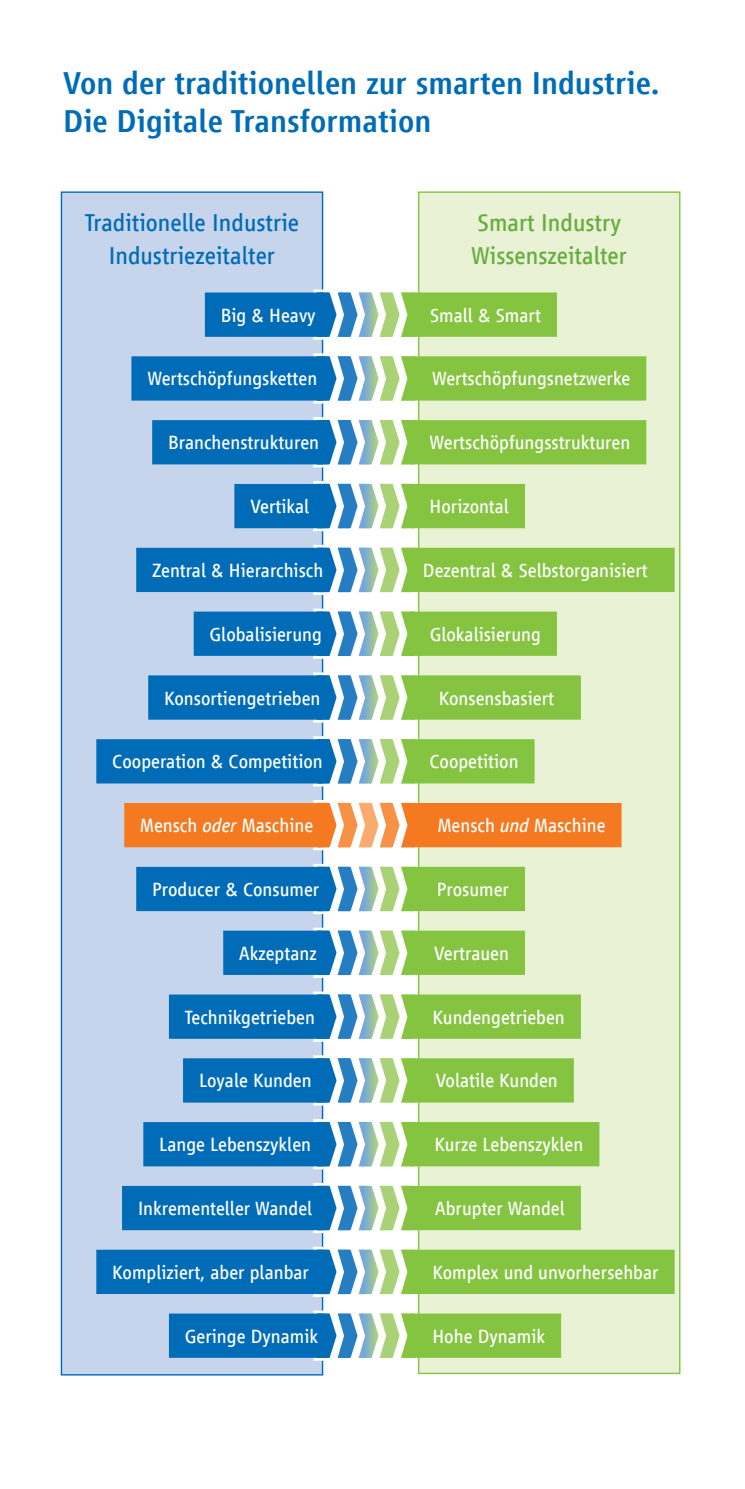
<style>
.page{position:relative;width:745px;height:1489px;background:#fff}
.page>*{position:absolute;margin:0;border:0;box-sizing:border-box;transform-origin:0 0}
.t1{font:500 32.5px/37.5px "Vialog LT Com";color:#006cb7}
.t2{font:25px/32.5px "Vialog LT Com";color:#006cb7;text-align:center}
.t3{font:25px/32.5px "Vialog LT Com";color:#65ad3d}
.t4{font:19.75px "Vialog LT Com";color:#fff}
.s1{font-style:italic}
</style>
<div class="page">
<div style="left:61px;top:192px;width:261px;height:1182px;background:#c6d4ec"></div>
<div style="left:418px;top:192px;width:261px;height:1181px;background:#e9f2d4"></div>
<svg style="left:205px;top:287px;width:351px;height:54px"></svg>
<svg style="left:131px;top:351px;width:515px;height:54px"></svg>
<svg style="left:234px;top:479px;width:290px;height:53px"></svg>
<svg style="left:148px;top:670px;width:432px;height:54px"></svg>
<svg style="left:136px;top:861px;width:388px;height:54px"></svg>
<svg style="left:223px;top:925px;width:301px;height:54px"></svg>
<svg style="left:136px;top:542px;width:538px;height:54px"></svg>
<svg style="left:96px;top:734px;width:438px;height:53px"></svg>
<svg style="left:152px;top:415px;width:494px;height:54px"></svg>
<svg style="left:193px;top:606px;width:363px;height:54px"></svg>
<svg style="left:124px;top:798px;width:497px;height:53px"></svg>
<svg style="left:169px;top:989px;width:411px;height:54px"></svg>
<svg style="left:169px;top:1308px;width:391px;height:53px"></svg>
<svg style="left:122px;top:1180px;width:458px;height:54px"></svg>
<svg style="left:96px;top:1244px;width:578px;height:54px"></svg>
<svg style="left:143px;top:1116px;width:456px;height:54px"></svg>
<svg style="left:183px;top:1053px;width:390px;height:53px"></svg>
<h1 class="t1" style="left:63px;top:65px;width:597px">Von der traditionellen zur smarten Industrie.<br>Die Digitale Transformation</h1>
<p class="t2" style="left:85px;top:207px;width:215px">Traditionelle Industrie<br>Industriezeitalter</p>
<p class="t3" style="left:471px;top:207px;width:157px">Smart Industry<br>Wissenszeitalter</p>
<p class="t4" style="left:221px;top:304px;width:96px">Big &amp; Heavy</p>
<p class="t4" style="left:430px;top:304px;width:112px">Small &amp; Smart</p>
<p class="t4" style="left:147px;top:368px;width:171px">Wertschöpfungsketten</p>
<p class="t4" style="left:432px;top:368px;width:200px">Wertschöpfungsnetzwerke</p>
<p class="t4" style="left:168px;top:432px;width:152px">Branchenstrukturen</p>
<p class="t4" style="left:429px;top:432px;width:202px">Wertschöpfungsstrukturen</p>
<p class="t4" style="left:250px;top:495px;width:60px">Vertikal</p>
<p class="t4" style="left:429px;top:495px;width:81px">Horizontal</p>
<p class="t4" style="left:152px;top:559px;width:172px">Zentral &amp; Hierarchisch</p>
<p class="t4" style="left:422px;top:559px;width:226px">Dezentral &amp; Selbstorganisiert</p>
<p class="t4" style="left:209px;top:623px;width:114px">Globalisierung</p>
<p class="t4" style="left:429px;top:623px;width:113px">Glokalisierung</p>
<p class="t4" style="left:164px;top:687px;width:158px">Konsortiengetrieben</p>
<p class="t4" style="left:438px;top:687px;width:117px">Konsensbasiert</p>
<p class="t4" style="left:112px;top:750px;width:212px">Cooperation &amp; Competition</p>
<p class="t4" style="left:429px;top:750px;width:91px">Coopetition</p>
<p class="t4" style="left:140px;top:814px;width:174px">Mensch <span class="s1">oder</span> Maschine</p>
<p class="t4" style="left:437px;top:814px;width:169px">Mensch <span class="s1">und</span> Maschine</p>
<p class="t4" style="left:152px;top:878px;width:169px">Producer &amp; Consumer</p>
<p class="t4" style="left:436px;top:878px;width:74px">Prosumer</p>
<p class="t4" style="left:239px;top:942px;width:79px">Akzeptanz</p>
<p class="t4" style="left:434px;top:942px;width:76px">Vertrauen</p>
<p class="t4" style="left:185px;top:1006px;width:131px">Technikgetrieben</p>
<p class="t4" style="left:432px;top:1006px;width:134px">Kundengetrieben</p>
<p class="t4" style="left:199px;top:1069px;width:114px">Loyale Kunden</p>
<p class="t4" style="left:435px;top:1069px;width:123px">Volatile Kunden</p>
<p class="t4" style="left:159px;top:1133px;width:153px">Lange Lebenszyklen</p>
<p class="t4" style="left:434px;top:1133px;width:150px">Kurze Lebenszyklen</p>
<p class="t4" style="left:138px;top:1197px;width:176px">Inkrementeller Wandel</p>
<p class="t4" style="left:435px;top:1197px;width:131px">Abrupter Wandel</p>
<p class="t4" style="left:112px;top:1261px;width:198px">Kompliziert, aber planbar</p>
<p class="t4" style="left:432px;top:1261px;width:227px">Komplex und unvorhersehbar</p>
<p class="t4" style="left:185px;top:1324px;width:135px">Geringe Dynamik</p>
<p class="t4" style="left:432px;top:1324px;width:114px">Hohe Dynamik</p>
</div>
